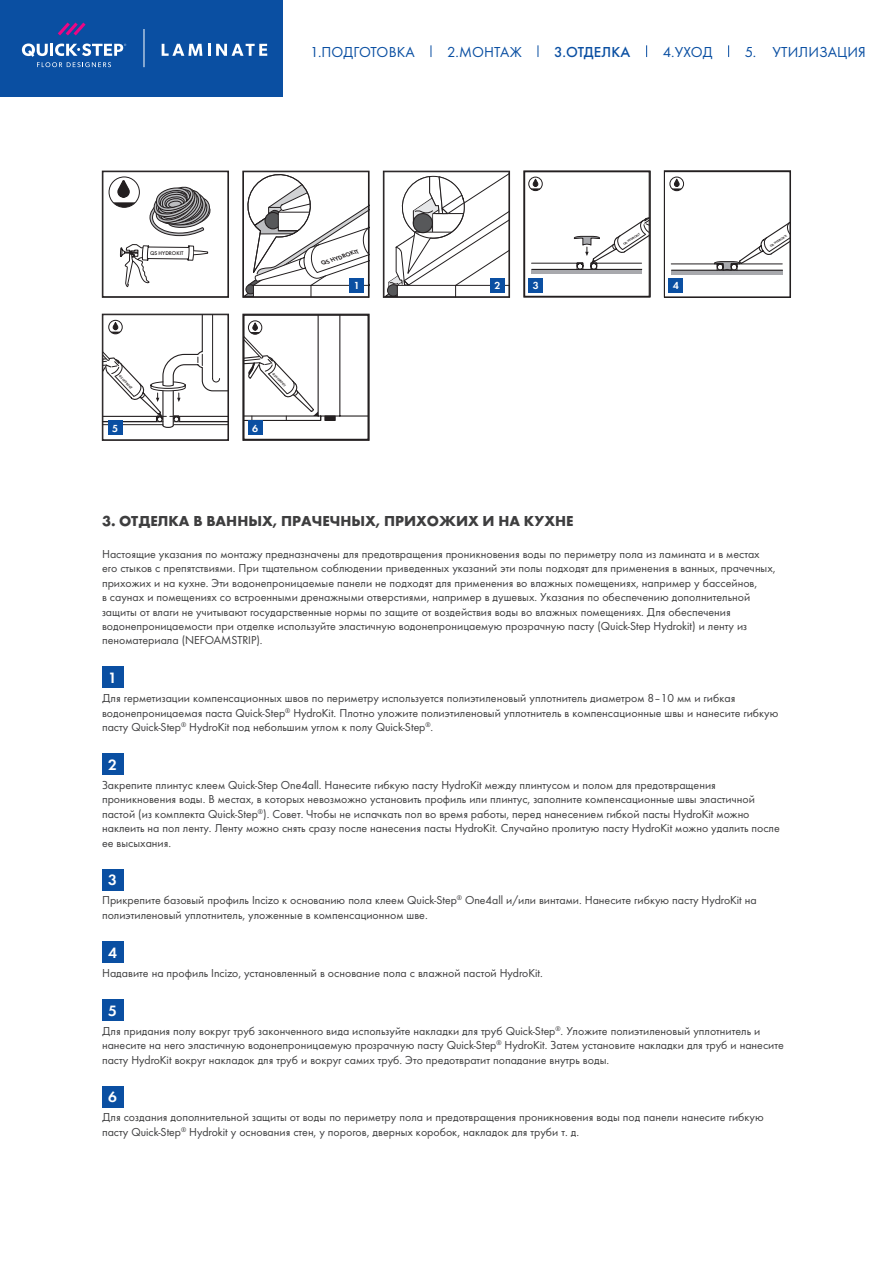
<style>
.page{position:relative;width:893px;height:1263px;background:#fff}
.page>*{position:absolute;margin:0;border:0;box-sizing:border-box;transform-origin:0 0}
.t1{font:600 15.6px "Futura PT";color:#fff}
.t2{font:700 15px "Futura";color:#3e3e3f}
.t3{font:15px "Futura PT";letter-spacing:.01em;color:#0a4fa2}
.t4{font:500 15px "Futura PT";letter-spacing:.01em;color:#0a4fa2}
.t5{font:12px/14.4px "Futura Boo";color:#3e3e3f}
.t6{font:600 10.65px "Futura PT";color:#fff}
.t7{font:italic 600 6.3px "Futura PT";color:#231f20}
.t8{font:500 5.7px "Futura PT";color:#231f20}
.t9{font:600 3.45px "Futura PT";color:#231f20;scale:.84 1}
.t10{font:italic 600 3.15px "Futura PT";color:#231f20}
</style>
<div class="page">
<div style="left:0;top:0;width:283px;height:97px;background:#0a4fa2"></div>
<svg style="left:162px;top:44px;width:40px;height:12px"></svg>
<svg style="left:208px;top:44px;width:2px;height:12px"></svg>
<svg style="left:216px;top:44px;width:51px;height:12px"></svg>
<hr style="left:144px;top:29px;width:1px;height:38px;background:#fff">
<svg style="left:58px;top:23px;width:28px;height:13px"></svg>
<svg style="left:22px;top:43px;width:104px;height:24px"></svg>
<svg style="left:385px;top:174px;width:123px;height:122px"></svg>
<div style="left:383px;top:171px;width:127px;height:127px;border:1px solid #231f20"></div>
<svg style="left:245px;top:174px;width:122px;height:122px"></svg>
<div style="left:243px;top:171px;width:126px;height:127px;border:1px solid #231f20"></div>
<svg style="left:528px;top:176px;width:15px;height:15px"></svg>
<div style="left:532px;top:269px;width:110px;height:5px;background:#a8a9ad"></div>
<svg style="left:531px;top:217px;width:117px;height:53px"></svg>
<div style="left:524px;top:171px;width:126px;height:126px;border:1px solid #231f20"></div>
<svg style="left:668px;top:176px;width:121px;height:117px"></svg>
<div style="left:664px;top:171px;width:127px;height:126px;border:1px solid #231f20"></div>
<svg style="left:104px;top:316px;width:123px;height:112px"></svg>
<div style="left:102px;top:314px;width:127px;height:127px;border:1px solid #231f20"></div>
<svg style="left:245px;top:316px;width:122px;height:105px"></svg>
<div style="left:243px;top:314px;width:126px;height:127px;border:1px solid #231f20"></div>
<svg style="left:108px;top:176px;width:103px;height:112px"></svg>
<div style="left:102px;top:171px;width:127px;height:127px;border:1px solid #231f20"></div>
<div style="left:350px;top:278px;width:14px;height:14px;background:#0a4fa2"></div>
<div style="left:108px;top:421px;width:14px;height:14px;background:#0a4fa2"></div>
<div style="left:248px;top:421px;width:14px;height:14px;background:#0a4fa2"></div>
<div style="left:490px;top:278px;width:15px;height:14px;background:#0a4fa2"></div>
<div style="left:529px;top:278px;width:14px;height:14px;background:#0a4fa2"></div>
<div style="left:669px;top:278px;width:14px;height:14px;background:#0a4fa2"></div>
<svg style="left:431px;top:45px;width:1px;height:12px"></svg>
<svg style="left:538px;top:45px;width:1px;height:12px"></svg>
<svg style="left:646px;top:45px;width:1px;height:12px"></svg>
<svg style="left:728px;top:45px;width:1px;height:12px"></svg>
<div style="left:102px;top:667px;width:21px;height:21px;background:#0a4fa2"></div>
<div style="left:102px;top:753px;width:21px;height:21px;background:#0a4fa2"></div>
<div style="left:102px;top:869px;width:21px;height:21px;background:#0a4fa2"></div>
<div style="left:102px;top:941px;width:21px;height:21px;background:#0a4fa2"></div>
<div style="left:102px;top:999px;width:21px;height:21px;background:#0a4fa2"></div>
<div style="left:102px;top:1086px;width:21px;height:21px;background:#0a4fa2"></div>
<p class="t3" style="left:310px;top:43px;width:106px">1.ПОДГОТОВКА</p>
<p class="t3" style="left:447px;top:43px;width:76px">2.МОНТАЖ</p>
<p class="t4" style="left:554px;top:43px;width:78px">3.ОТДЕЛКА</p>
<p class="t3" style="left:663px;top:43px;width:51px">4.УХОД</p>
<p class="t3" style="left:745px;top:43px;width:123px">5. УТИЛИЗАЦИЯ</p>
<p class="t8" style="left:150px;top:249px;width:35px">QS HYDROKIT</p>
<p class="t9" style="left:121px;top:374px;width:23px;rotate:46deg">QS HYDROKIT</p>
<p class="t9" style="left:275px;top:372px;width:23px;rotate:46deg">QS HYDROKIT</p>
<p class="t6" style="left:112px;top:422px;width:8px">5</p>
<p class="t6" style="left:252px;top:422px;width:8px">6</p>
<p class="t7" style="left:321px;top:260px;width:41px;rotate:-19deg">QS HYDROKIT</p>
<p class="t6" style="left:354px;top:279px;width:8px">1</p>
<p class="t10" style="left:623px;top:242px;width:21px;rotate:-33deg">QS HYDROKIT</p>
<p class="t10" style="left:769px;top:244px;width:21px;rotate:-33deg">QS HYDROKIT</p>
<p class="t6" style="left:494px;top:279px;width:8px">2</p>
<p class="t6" style="left:533px;top:279px;width:8px">3</p>
<p class="t6" style="left:673px;top:279px;width:8px">4</p>
<p class="t2" style="left:102px;top:512px;width:473px">3. ОТДЕЛКА В ВАННЫХ, ПРАЧЕЧНЫХ, ПРИХОЖИХ И НА КУХНЕ</p>
<p class="t5" style="left:102px;top:547px;width:675px">Настоящие указания по монтажу предназначены для предотвращения проникновения воды по периметру пола из ламината и в местах его стыков с препятствиями. При тщательном соблюдении приведенных указаний эти полы подходят для применения в ванных, прачечных, прихожих и на кухне. Эти водонепроницаемые панели не подходят для применения во влажных помещениях, например у бассейнов,<br>в саунах и помещениях со встроенными дренажными отверстиями, например в душевых. Указания по обеспечению дополнительной защиты от влаги не учитывают государственные нормы по защите от воздействия воды во влажных помещениях. Для обеспечения водонепроницаемости при отделке используйте эластичную водонепроницаемую прозрачную пасту (Quick‑Step Hydrokit) и ленту из пеноматериала (NEFOAMSTRIP).</p>
<h1 class="t1" style="left:108px;top:668px;width:10px">1</h1>
<p class="t5" style="left:102px;top:691px;width:678px">Для герметизации компенсационных швов по периметру используется полиэтиленовый уплотнитель диаметром 8–10 мм и гибкая водонепроницаемая паста Quick-Step<sup>®</sup> HydroKit. Плотно уложите полиэтиленовый уплотнитель в компенсационные швы и нанесите гибкую пасту Quick-Step<sup>®</sup> HydroKit под небольшим углом к полу Quick-Step<sup>®</sup>.</p>
<h1 class="t1" style="left:108px;top:755px;width:10px">2</h1>
<p class="t5" style="left:102px;top:778px;width:679px">Закрепите плинтус клеем Quick-Step One4all. Нанесите гибкую пасту HydroKit между плинтусом и полом для предотвращения проникновения воды. В местах, в которых невозможно установить профиль или плинтус, заполните компенсационные швы эластичной пастой (из комплекта Quick-Step<sup>®</sup>). Совет. Чтобы не испачкать пол во время работы, перед нанесением гибкой пасты HydroKit можно наклеить на пол ленту. Ленту можно снять сразу после нанесения пасты HydroKit. Случайно пролитую пасту HydroKit можно удалить после ее высыхания.</p>
<h1 class="t1" style="left:108px;top:870px;width:10px">3</h1>
<p class="t5" style="left:102px;top:893px;width:656px">Прикрепите базовый профиль Incizo к основанию пола клеем Quick-Step<sup>®</sup> One4all и/или винтами. Нанесите гибкую пасту HydroKit на полиэтиленовый уплотнитель, уложенные в компенсационном шве.</p>
<h1 class="t1" style="left:108px;top:943px;width:10px">4</h1>
<p class="t5" style="left:102px;top:965px;width:442px">Надавите на профиль Incizo, установленный в основание пола с влажной пастой HydroKit.</p>
<h1 class="t1" style="left:108px;top:1001px;width:10px">5</h1>
<p class="t5" style="left:102px;top:1023px;width:683px">Для придания полу вокруг труб законченного вида используйте накладки для труб Quick-Step<sup>®</sup>. Уложите полиэтиленовый уплотнитель и нанесите на него эластичную водонепроницаемую прозрачную пасту Quick-Step<sup>®</sup> HydroKit. Затем установите накладки для труб и нанесите пасту HydroKit вокруг накладок для труб и вокруг самих труб. Это предотвратит попадание внутрь воды.</p>
<h1 class="t1" style="left:108px;top:1087px;width:10px">6</h1>
<p class="t5" style="left:102px;top:1110px;width:663px">Для создания дополнительной защиты от воды по периметру пола и предотвращения проникновения воды под панели нанесите гибкую пасту Quick-Step<sup>®</sup> Hydrokit у основания стен, у порогов, дверных коробок, накладок для труби т. д.</p>
</div>
